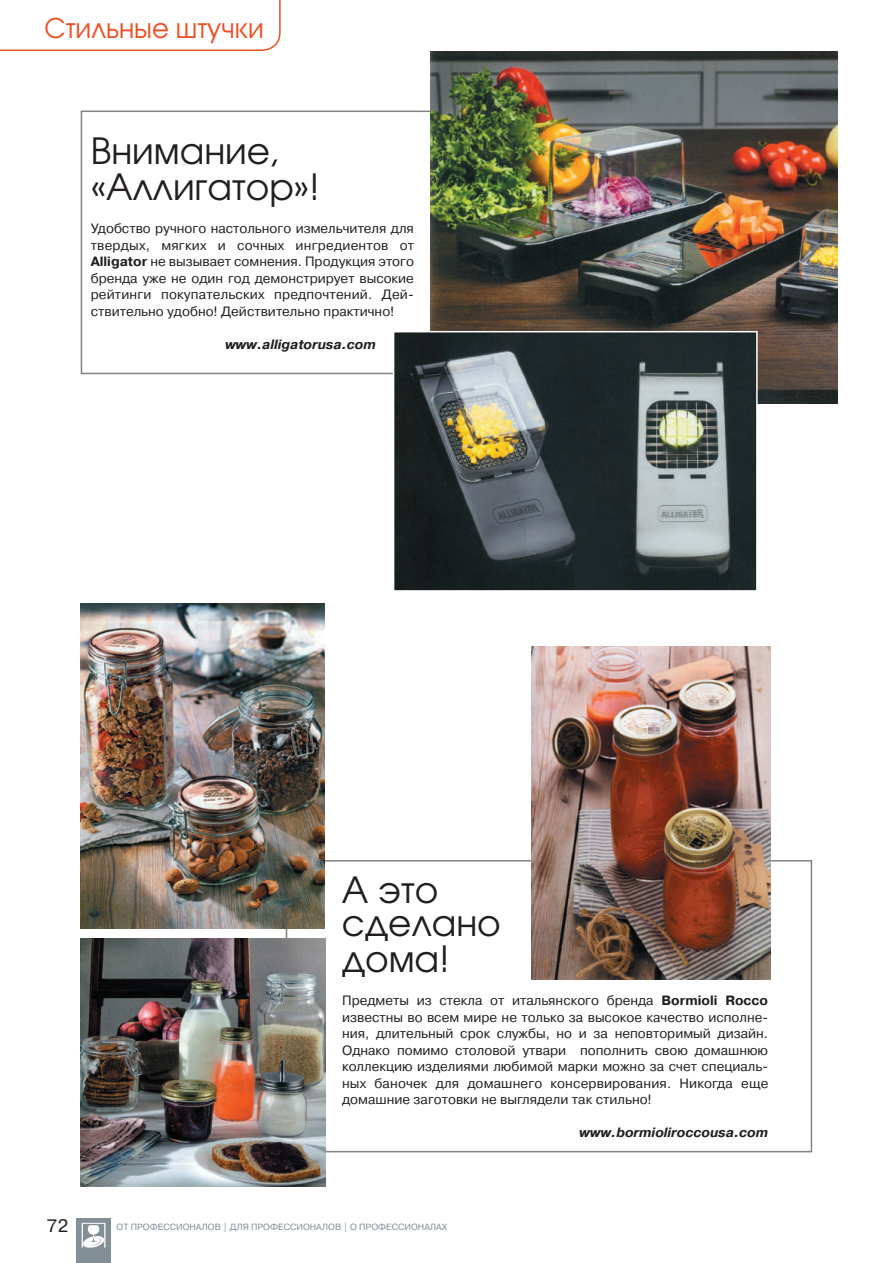
<style>
.page{position:relative;width:893px;height:1263px;background:#fff}
.page>*{position:absolute;margin:0;border:0;box-sizing:border-box;transform-origin:0 0}
.t1{font:36px/34.5px "Avant Garde Gothic C";color:#231f20}
.t2{font:27px "Avant Garde Gothic C";color:#f04d22}
.t3{font:18px "Pragmatica C";color:#231f20}
.t4{font:13.5px/16.5px "Pragmatica C";color:#231f20;text-align:justify}
.t5{font:italic 700 13.5px "Pragmatica C";color:#231f20}
.t6{font:9px "Pragmatica C";color:#828f96}
.s1{font-weight:700}
</style>
<div class="page">
<div style="left:77px;top:1218px;width:34px;height:45px;background:#828f96"></div>
<svg style="left:82px;top:1223px;width:23px;height:25px"></svg>
<svg style="left:0;top:0;width:281px;height:51px"></svg>
<div style="left:286px;top:860px;width:526px;height:292px;border:2px solid #808285"></div>
<img style="left:431px;top:51px;width:407px;height:353px">
<img style="left:396px;top:334px;width:359px;height:255px">
<div style="left:393px;top:331px;width:365px;height:261px;border:2px solid #fff"></div>
<img style="left:532px;top:646px;width:238px;height:333px">
<img style="left:81px;top:604px;width:244px;height:325px">
<img style="left:81px;top:938px;width:244px;height:248px">
<h2 class="t2" style="left:44px;top:12px;width:221px">Стильные штучки</h2>
<h1 class="t1" style="left:91px;top:133px;width:231px;line-height:36px">Внимание, «Аллигатор»!</h1>
<p class="t4" style="left:91px;top:220px;width:325px">Удобство ручного настольного измельчителя для твердых, мягких и сочных ингредиентов от <span class="s1">Alligator</span> не вызывает сомнения. Продукция этого бренда уже не один год демонстрирует высокие рейтинги покупательских предпочтений. Дей&shy;ствительно удобно! Действительно практично!</p>
<p class="t5" style="left:225px;top:337px;width:152px">www.alligatorusa.com</p>
<h1 class="t1" style="left:342px;top:873px;width:160px">А это сделано дома!</h1>
<p class="t4" style="left:342px;top:992px;width:428px">Предметы из стекла от итальянского бренда <span class="s1">Bormioli Rocco </span>известны во всем мире не только за высокое качество исполне&shy;ния, длительный срок службы, но и за неповторимый дизайн.<br>Однако помимо столовой утвари пополнить свою домашнюю коллекцию изделиями любимой марки можно за счет специаль&shy;ных баночек для домашнего консервирования. Никогда еще домашние заготовки не выглядели так стильно!</p>
<p class="t5" style="left:579px;top:1125px;width:190px">www.bormioliroccousa.com</p>
<h3 class="t3" style="left:47px;top:1216px;width:23px">72</h3>
<p class="t6" style="left:117px;top:1222px;width:332px">ОТ ПРОФЕССИОНАЛОВ | ДЛЯ ПРОФЕССИОНАЛОВ | О ПРОФЕССИОНАЛАХ</p>
</div>
